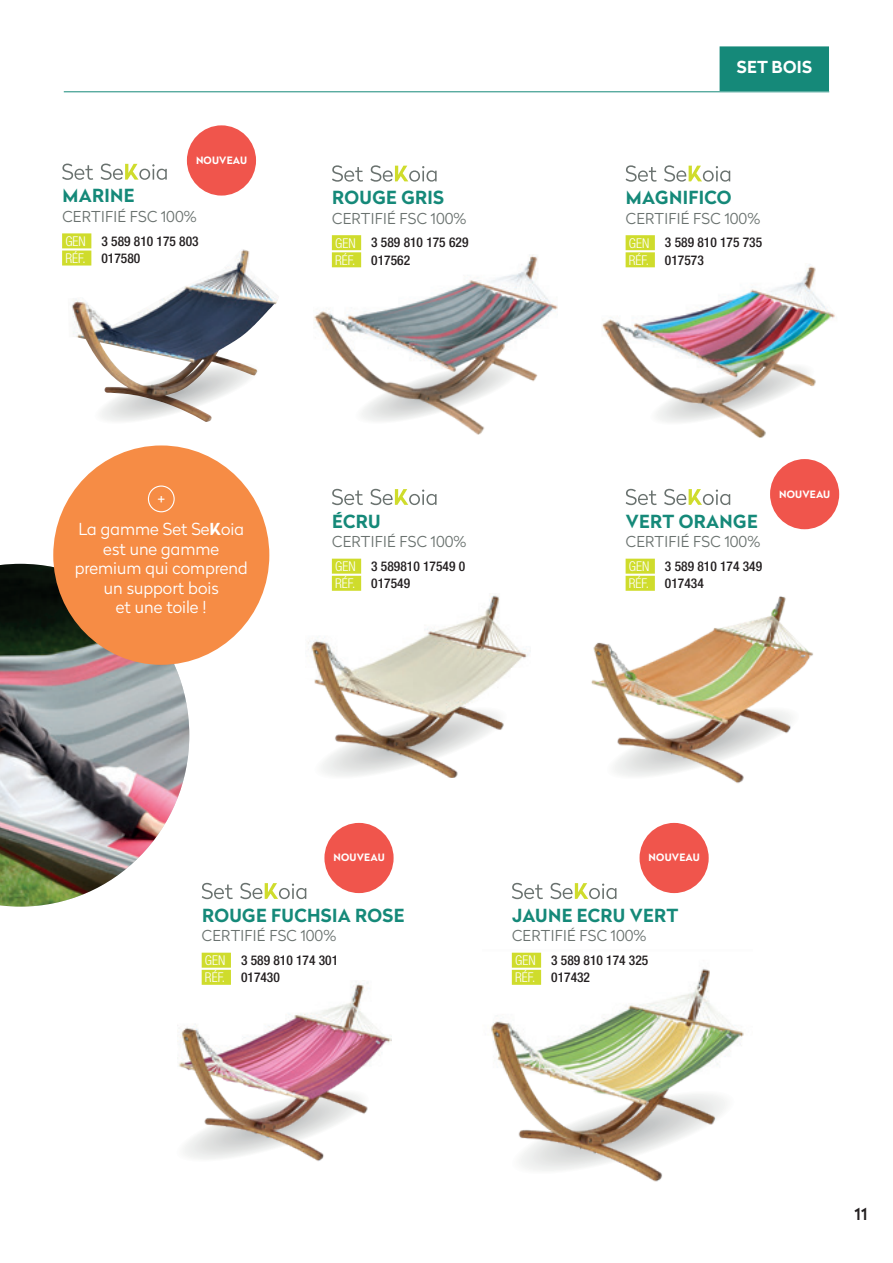
<style>
.page{position:relative;width:893px;height:1263px;background:#fff}
.page>*{position:absolute;margin:0;border:0;box-sizing:border-box;transform-origin:0 0}
.t1{font:700 18px "Radikal";letter-spacing:.02em;color:#158979}
.t2{font:300 16.5px/19.5px "Radikal";color:#fff;text-align:center}
.t3{font:700 16.5px "Radikal";letter-spacing:.02em;color:#fff}
.t4{font:500 16.5px "Radikal";color:#231f20}
.t5{font:300 15px "Radikal";letter-spacing:.02em;color:#6a726f}
.t6{font:500 condensed 13.5px/17.1px "Helvetica Neue";color:#231f20}
.t7{font:300 condensed 13.5px/17.1px "Helvetica Neue";color:#fff}
.t8{font:700 10.2px "Radikal";letter-spacing:.015em;color:#fff}
.s1{font-weight:700}
</style>
<div class="page">
<img style="left:0;top:564px;width:189px;height:342px">
<img style="left:68px;top:249px;width:210px;height:112px">
<div style="left:62px;top:233px;width:29px;height:15px;background:#cfdc2c"></div>
<div style="left:62px;top:250px;width:29px;height:15px;background:#cfdc2c"></div>
<svg style="left:101px;top:164px;width:66px;height:16px"></svg>
<svg style="left:62px;top:164px;width:31px;height:16px"></svg>
<div style="left:53px;top:445px;width:216px;height:220px;background:#f68c45;border-radius:50%"></div>
<div style="left:148px;top:485px;width:27px;height:27px;border:1px solid #fff;border-radius:50%"></div>
<img style="left:314px;top:255px;width:244px;height:180px">
<div style="left:332px;top:235px;width:29px;height:15px;background:#cfdc2c"></div>
<div style="left:332px;top:252px;width:29px;height:15px;background:#cfdc2c"></div>
<svg style="left:370px;top:165px;width:67px;height:17px"></svg>
<svg style="left:332px;top:165px;width:31px;height:17px"></svg>
<svg style="left:334px;top:361px;width:192px;height:73px"></svg>
<svg style="left:99px;top:361px;width:159px;height:61px"></svg>
<img style="left:602px;top:263px;width:233px;height:175px">
<div style="left:626px;top:235px;width:29px;height:15px;background:#cfdc2c"></div>
<div style="left:626px;top:252px;width:29px;height:15px;background:#cfdc2c"></div>
<svg style="left:664px;top:165px;width:66px;height:17px"></svg>
<svg style="left:626px;top:165px;width:31px;height:17px"></svg>
<img style="left:308px;top:595px;width:220px;height:111px">
<img style="left:178px;top:980px;width:213px;height:181px">
<svg style="left:322px;top:706px;width:182px;height:72px"></svg>
<img style="left:591px;top:590px;width:222px;height:194px">
<img style="left:491px;top:952px;width:253px;height:230px">
<div style="left:332px;top:559px;width:29px;height:15px;background:#cfdc2c"></div>
<div style="left:332px;top:576px;width:29px;height:15px;background:#cfdc2c"></div>
<svg style="left:370px;top:489px;width:67px;height:16px"></svg>
<svg style="left:332px;top:489px;width:31px;height:16px"></svg>
<div style="left:202px;top:953px;width:29px;height:15px;background:#cfdc2c"></div>
<div style="left:202px;top:970px;width:29px;height:15px;background:#cfdc2c"></div>
<svg style="left:240px;top:883px;width:66px;height:16px"></svg>
<svg style="left:202px;top:883px;width:31px;height:16px"></svg>
<div style="left:626px;top:559px;width:29px;height:15px;background:#cfdc2c"></div>
<div style="left:626px;top:576px;width:29px;height:15px;background:#cfdc2c"></div>
<svg style="left:664px;top:489px;width:66px;height:16px"></svg>
<svg style="left:626px;top:489px;width:31px;height:16px"></svg>
<div style="left:512px;top:953px;width:29px;height:15px;background:#cfdc2c"></div>
<div style="left:512px;top:970px;width:29px;height:15px;background:#cfdc2c"></div>
<svg style="left:550px;top:883px;width:66px;height:16px"></svg>
<svg style="left:512px;top:883px;width:31px;height:16px"></svg>
<div style="left:720px;top:46px;width:109px;height:48px;background:#158979"></div>
<div style="left:542px;top:91px;width:300px;height:26px;background:#fff"></div>
<hr style="left:64px;top:91px;width:765px;height:1px;background:#158979">
<div style="left:324px;top:823px;width:70px;height:70px;background:#f0554c;border-radius:50%"></div>
<div style="left:639px;top:823px;width:70px;height:70px;background:#f0554c;border-radius:50%"></div>
<div style="left:770px;top:459px;width:69px;height:70px;background:#f0554c;border-radius:50%"></div>
<div style="left:187px;top:125px;width:69px;height:71px;background:#f0554c;border-radius:50%"></div>
<p class="t8" style="left:196px;top:153px;width:53px">NOUVEAU</p>
<h1 class="t1" style="left:62px;top:183px;width:74px">MARINE</h1>
<p class="t5" style="left:62px;top:206px;width:136px">CERTIFIÉ FSC 100%</p>
<p class="t7" style="left:65px;top:232px;width:22px">GEN<br>RÉF.</p>
<p class="t6" style="left:101px;top:232px;width:99px">3 589 810 175 803<br>017580</p>
<h1 class="t1" style="left:332px;top:184px;width:113px">ROUGE GRIS</h1>
<p class="t5" style="left:332px;top:208px;width:136px">CERTIFIÉ FSC 100%</p>
<p class="t7" style="left:335px;top:234px;width:22px">GEN<br>RÉF.</p>
<p class="t6" style="left:371px;top:234px;width:99px">3 589 810 175 629<br>017562</p>
<p class="t2" style="left:157px;top:489px;width:9px">+</p>
<p class="t2" style="left:75px;top:519px;width:175px">La gamme Set Se<span class="s1">K</span>oia est une gamme premium qui comprend un support bois<br>et une toile !</p>
<h1 class="t1" style="left:332px;top:508px;width:50px">ÉCRU</h1>
<p class="t5" style="left:332px;top:531px;width:136px">CERTIFIÉ FSC 100%</p>
<p class="t7" style="left:335px;top:558px;width:22px">GEN<br>RÉF.</p>
<p class="t6" style="left:371px;top:557px;width:95px">3 589810 17549 0<br>017549</p>
<p class="t3" style="left:737px;top:55px;width:77px">SET BOIS</p>
<h1 class="t1" style="left:626px;top:184px;width:107px">MAGNIFICO</h1>
<p class="t5" style="left:626px;top:208px;width:136px">CERTIFIÉ FSC 100%</p>
<p class="t7" style="left:629px;top:234px;width:22px">GEN<br>RÉF.</p>
<p class="t6" style="left:665px;top:234px;width:99px">3 589 810 175 735<br>017573</p>
<h1 class="t1" style="left:626px;top:508px;width:133px">VERT ORANGE</h1>
<p class="t5" style="left:626px;top:531px;width:136px">CERTIFIÉ FSC 100%</p>
<p class="t7" style="left:629px;top:558px;width:22px">GEN<br>RÉF.</p>
<p class="t6" style="left:665px;top:557px;width:99px">3 589 810 174 349<br>017434</p>
<p class="t8" style="left:779px;top:486px;width:53px">NOUVEAU</p>
<p class="t8" style="left:334px;top:850px;width:53px">NOUVEAU</p>
<p class="t8" style="left:649px;top:850px;width:53px">NOUVEAU</p>
<h1 class="t1" style="left:202px;top:902px;width:204px">ROUGE FUCHSIA ROSE</h1>
<p class="t5" style="left:202px;top:925px;width:136px">CERTIFIÉ FSC 100%</p>
<p class="t7" style="left:205px;top:952px;width:22px">GEN<br>RÉF.</p>
<p class="t6" style="left:241px;top:951px;width:99px">3 589 810 174 301<br>017430</p>
<h1 class="t1" style="left:512px;top:902px;width:168px">JAUNE ECRU VERT</h1>
<p class="t5" style="left:512px;top:925px;width:136px">CERTIFIÉ FSC 100%</p>
<p class="t7" style="left:515px;top:952px;width:22px">GEN<br>RÉF.</p>
<p class="t6" style="left:551px;top:951px;width:99px">3 589 810 174 325<br>017432</p>
<p class="t4" style="left:855px;top:1202px;width:14px">11</p>
</div>
